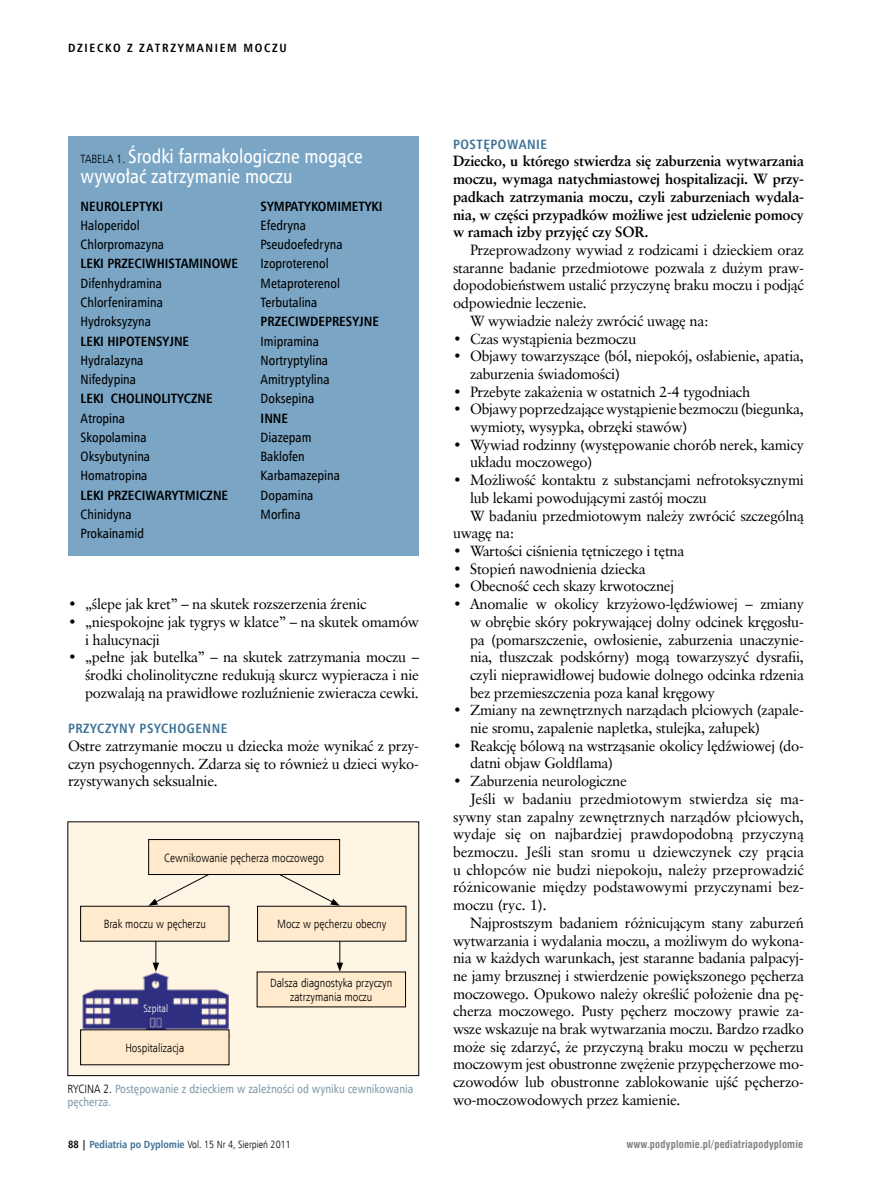
<style>
.page{position:relative;width:872px;height:1191px;background:#fff}
.page>*{position:absolute;margin:0;border:0;box-sizing:border-box;transform-origin:0 0}
.t1{font:19.5px/19.5px "Humnst 777 Cn EU";color:#fff}
.t2{font:14.7px/17.7px "Class Garmnd EU";letter-spacing:-.02em;color:#000}
.t3{font:700 14.7px/17.7px "Class Garmnd EU";letter-spacing:-.02em;color:#000;text-align:justify}
.t4{font:13.5px "Humnst 777 Cn EU";color:#000}
.t5{font:700 13.5px "Humnst 777 Cn EU";color:#000}
.t6{font:700 13.5px "Humnst 777 Cn EU";letter-spacing:.04em;color:#3d7397}
.t7{font:12px/13.5px "Humnst 777 Lt Cn EU";color:#000;text-align:center}
.t8{font:12px/13.5px "Humnst 777 Cn EU";color:#849daa}
.t9{font:700 12px "Humnst 777 Cn EU";letter-spacing:.14em;color:#000}
.t10{font:10.5px "Humnst 777 Lt Cn EU";color:#000}
.t11{font:700 10.5px "Swis 721 Cn EU";letter-spacing:.02em;color:#808285}
.t12{font:10.5px "Humnst 777 Lt Cn EU";color:#fff}
.s1{font-family:"Humnst 777 Lt Cn EU";font-size:12px;color:#000}
.s2{font-family:"Humnst 777 Lt Cn EU";color:#000}
.s3{font-family:"Humnst 777 Cn EU";font-weight:700}
.s4{font-family:"Humnst 777 Cn EU";font-weight:700;color:#3d7397}
</style>
<div class="page">
<div style="left:68px;top:136px;width:351px;height:420px;background:#7aa5c5"></div>
<div style="left:68px;top:822px;width:351px;height:253px;background:#fff5e4"></div>
<div style="left:257px;top:972px;width:148px;height:35px;background:#ffeacd"></div>
<img style="left:82px;top:971px;width:148px;height:62px">
<div style="left:81px;top:1029px;width:148px;height:35px;background:#ffeacd"></div>
<svg style="left:148px;top:874px;width:82px;height:31px"></svg>
<svg style="left:256px;top:874px;width:84px;height:31px"></svg>
<div style="left:149px;top:839px;width:190px;height:35px;background:#ffeacd"></div>
<div style="left:148px;top:839px;width:192px;height:35px;border:1px solid #000"></div>
<hr style="left:339px;top:929px;width:1px;height:36px;background:#000">
<svg style="left:336px;top:962px;width:7px;height:9px"></svg>
<hr style="left:156px;top:929px;width:1px;height:36px;background:#000">
<svg style="left:153px;top:962px;width:6px;height:9px"></svg>
<div style="left:257px;top:906px;width:149px;height:35px;background:#ffeacd"></div>
<div style="left:81px;top:906px;width:148px;height:35px;background:#ffeacd"></div>
<p class="t9" style="left:68px;top:40px;width:220px">DZIECKO Z ZATRZYMANIEM MOCZU</p>
<h1 class="t1" style="left:81px;top:147px;width:284px"><span class="s1">TABELA 1.</span> Środki farmakologiczne mogące wywołać zatrzymanie moczu</h1>
<p class="t5" style="left:81px;top:197px;width:84px">NEUROLEPTYKI</p>
<p class="t5" style="left:261px;top:197px;width:123px">SYMPATYKOMIMETYKI</p>
<p class="t4" style="left:81px;top:217px;width:61px">Haloperidol</p>
<p class="t4" style="left:261px;top:217px;width:47px">efedryna</p>
<p class="t4" style="left:81px;top:236px;width:85px">chlorpromazyna</p>
<p class="t4" style="left:261px;top:236px;width:83px">pseudoefedryna</p>
<p class="t5" style="left:81px;top:255px;width:159px">LEKI PRZECIWHISTAMINOWE</p>
<p class="t4" style="left:261px;top:255px;width:69px">izoproterenol</p>
<p class="t4" style="left:81px;top:275px;width:83px">difenhydramina</p>
<p class="t4" style="left:261px;top:275px;width:81px">Metaproterenol</p>
<p class="t4" style="left:81px;top:294px;width:84px">chlorfeniramina</p>
<p class="t4" style="left:261px;top:294px;width:58px">terbutalina</p>
<p class="t4" style="left:81px;top:313px;width:72px">Hydroksyzyna</p>
<p class="t5" style="left:261px;top:313px;width:120px">PRZECIWDEPRESYJNE</p>
<p class="t5" style="left:81px;top:332px;width:110px">LEKI HIPOTENSYJNE</p>
<p class="t4" style="left:261px;top:332px;width:60px">imipramina</p>
<p class="t4" style="left:81px;top:352px;width:64px">Hydralazyna</p>
<p class="t4" style="left:261px;top:352px;width:69px">nortryptylina</p>
<p class="t4" style="left:81px;top:371px;width:57px">nifedypina</p>
<p class="t4" style="left:261px;top:371px;width:71px">amitryptylina</p>
<p class="t5" style="left:81px;top:390px;width:134px">LEKI CHOLINOLITYCZNE</p>
<p class="t4" style="left:261px;top:390px;width:55px">doksepina</p>
<p class="t4" style="left:81px;top:409px;width:46px">atropina</p>
<p class="t5" style="left:261px;top:409px;width:29px">INNE</p>
<p class="t4" style="left:81px;top:429px;width:67px">skopolamina</p>
<p class="t4" style="left:261px;top:429px;width:52px">diazepam</p>
<p class="t4" style="left:81px;top:448px;width:71px">oksybutynina</p>
<p class="t4" style="left:261px;top:448px;width:46px">Baklofen</p>
<p class="t4" style="left:81px;top:467px;width:68px">Homatropina</p>
<p class="t4" style="left:261px;top:467px;width:81px">Karbamazepina</p>
<p class="t5" style="left:81px;top:486px;width:149px">LEKI PRZECIWARYTMICZNE</p>
<p class="t4" style="left:261px;top:486px;width:54px">dopamina</p>
<p class="t4" style="left:81px;top:506px;width:53px">chinidyna</p>
<p class="t4" style="left:261px;top:506px;width:41px">Morfina</p>
<p class="t4" style="left:81px;top:525px;width:65px">prokainamid</p>
<p class="t2" style="left:68px;top:595px;width:300px">• „ślepe jak kret” – na skutek rozszerzenia źrenic</p>
<p class="t2" style="left:85px;top:613px;width:335px;text-indent:-17px">• „niespokojne jak tygrys w klatce” – na skutek omamów i halucynacji</p>
<p class="t2" style="left:85px;top:648px;width:335px;text-align:justify;text-indent:-17px">• „pełne jak butelka” – na skutek zatrzymania moczu – środki cholinolityczne redukują skurcz wypieracza i nie pozwalają na prawidłowe rozluźnienie zwieracza cewki.</p>
<p class="t6" style="left:68px;top:720px;width:161px">PRZYCZYNY PSYCHOGENNE</p>
<p class="t2" style="left:68px;top:737px;width:352px;text-align:justify">Ostre zatrzymanie moczu u dziecka może wynikać z przy&shy;czyn psychogennych. Zdarza się to również u dzieci wyko&shy;rzystywanych seksualnie.</p>
<p class="t7" style="left:164px;top:850px;width:161px">cewnikowanie pęcherza moczowego</p>
<p class="t7" style="left:104px;top:917px;width:104px">Brak moczu w pęcherzu</p>
<p class="t7" style="left:277px;top:917px;width:111px">Mocz w pęcherzu obecny</p>
<p class="t12" style="left:144px;top:1002px;width:26px">Szpital</p>
<p class="t7" style="left:125px;top:1040px;width:60px">Hospitalizacja</p>
<p class="t7" style="left:270px;top:976px;width:124px">Dalsza diagnostyka przyczyn zatrzymania moczu</p>
<p class="t8" style="left:68px;top:1081px;width:347px"><span class="s2">RycINA 2.</span> postępowanie z dzieckiem w zależności od wyniku cewnikowania pęcherza.</p>
<p class="t10" style="left:68px;top:1137px;width:224px"><span class="s3">88 |</span> <span class="s4">PEDIATRIA PO DYPLOMIE</span> Vol. 15 Nr 4, Sierpień 2011</p>
<p class="t6" style="left:453px;top:136px;width:96px">POSTĘPOWANIE</p>
<p class="t3" style="left:453px;top:153px;width:352px">Dziecko, u którego stwierdza się zaburzenia wytwarzania moczu, wymaga natychmiastowej hospitalizacji. W przy&shy;padkach zatrzymania moczu, czyli zaburzeniach wydala&shy;nia, w części przypadków możliwe jest udzielenie pomocy w ramach izby przyjęć czy SOR.</p>
<p class="t2" style="left:470px;top:241px;width:335px">Przeprowadzony wywiad z rodzicami i dzieckiem oraz</p>
<p class="t2" style="left:453px;top:259px;width:352px">staranne badanie przedmiotowe pozwala z dużym praw-</p>
<p class="t2" style="left:453px;top:276px;width:352px">dopodobieństwem ustalić przyczynę braku moczu i podjąć</p>
<p class="t2" style="left:453px;top:294px;width:135px">odpowiednie leczenie.</p>
<p class="t2" style="left:470px;top:312px;width:240px">W wywiadzie należy zwrócić uwagę na:</p>
<p class="t2" style="left:453px;top:329px;width:185px">• Czas wystąpienia bezmoczu</p>
<p class="t2" style="left:470px;top:347px;width:335px;text-indent:-17px">• Objawy towarzyszące (ból, niepokój, osłabienie, apatia, zaburzenia świadomości)</p>
<p class="t2" style="left:453px;top:383px;width:299px">• Przebyte zakażenia w ostatnich 2-4 tygodniach</p>
<p class="t2" style="left:470px;top:400px;width:335px;text-indent:-17px">• Objawy poprzedzające wystąpienie bezmoczu (biegunka, wymioty, wysypka, obrzęki stawów)</p>
<p class="t2" style="left:470px;top:436px;width:335px;text-indent:-17px">• Wywiad rodzinny (występowanie chorób nerek, kamicy układu moczowego)</p>
<p class="t2" style="left:453px;top:471px;width:352px">• Możliwość kontaktu z substancjami nefrotoksycznymi</p>
<p class="t2" style="left:470px;top:489px;width:238px">lub lekami powodującymi zastój moczu</p>
<p class="t2" style="left:470px;top:506px;width:335px">W badaniu przedmiotowym należy zwrócić szczególną</p>
<p class="t2" style="left:453px;top:524px;width:63px">uwagę na:</p>
<p class="t2" style="left:453px;top:542px;width:233px">• Wartości ciśnienia tętniczego i tętna</p>
<p class="t2" style="left:453px;top:560px;width:194px">• Stopień nawodnienia dziecka</p>
<p class="t2" style="left:453px;top:577px;width:223px">• Obecność cech skazy krwotocznej</p>
<p class="t2" style="left:470px;top:595px;width:335px;text-align:justify;text-indent:-17px">• Anomalie w okolicy krzyżowo-lędźwiowej – zmiany w obrębie skóry pokrywającej dolny odcinek kręgosłu&shy;pa (pomarszczenie, owłosienie, zaburzenia unaczynie&shy;nia, tłuszczak podskórny) mogą towarzyszyć dysrafii, czyli nieprawidłowej budowie dolnego odcinka rdzenia bez przemieszczenia poza kanał kręgowy</p>
<p class="t2" style="left:470px;top:701px;width:335px;text-indent:-17px">• Zmiany na zewnętrznych narządach płciowych (zapale&shy;nie sromu, zapalenie napletka, stulejka, załupek)</p>
<p class="t2" style="left:470px;top:737px;width:335px;text-indent:-17px">• Reakcję bólową na wstrząsanie okolicy lędźwiowej (do&shy;datni objaw Goldflama)</p>
<p class="t2" style="left:453px;top:772px;width:175px">• Zaburzenia neurologiczne</p>
<p class="t2" style="left:470px;top:790px;width:335px">Jeśli w badaniu przedmiotowym stwierdza się ma-</p>
<p class="t2" style="left:453px;top:807px;width:352px">sywny stan zapalny zewnętrznych narządów płciowych,</p>
<p class="t2" style="left:453px;top:825px;width:352px">wydaje się on najbardziej prawdopodobną przyczyną</p>
<p class="t2" style="left:453px;top:843px;width:352px">bezmoczu. Jeśli stan sromu u dziewczynek czy prącia</p>
<p class="t2" style="left:453px;top:860px;width:352px">u chłopców nie budzi niepokoju, należy przeprowadzić</p>
<p class="t2" style="left:453px;top:878px;width:352px">różnicowanie między podstawowymi przyczynami bez-</p>
<p class="t2" style="left:453px;top:896px;width:95px">moczu (ryc. 1).</p>
<p class="t2" style="left:470px;top:914px;width:335px">Najprostszym badaniem różnicującym stany zaburzeń</p>
<p class="t2" style="left:453px;top:931px;width:352px">wytwarzania i wydalania moczu, a możliwym do wykona-</p>
<p class="t2" style="left:453px;top:949px;width:352px">nia w każdych warunkach, jest staranne badania palpacyj-</p>
<p class="t2" style="left:453px;top:967px;width:352px">ne jamy brzusznej i stwierdzenie powiększonego pęcherza</p>
<p class="t2" style="left:453px;top:984px;width:352px">moczowego. Opukowo należy określić położenie dna pę-</p>
<p class="t2" style="left:453px;top:1002px;width:352px">cherza moczowego. Pusty pęcherz moczowy prawie za-</p>
<p class="t2" style="left:453px;top:1020px;width:352px">wsze wskazuje na brak wytwarzania moczu. Bardzo rzadko</p>
<p class="t2" style="left:453px;top:1037px;width:352px">może się zdarzyć, że przyczyną braku moczu w pęcherzu</p>
<p class="t2" style="left:453px;top:1055px;width:352px">moczowym jest obustronne zwężenie przypęcherzowe mo-</p>
<p class="t2" style="left:453px;top:1073px;width:352px">czowodów lub obustronne zablokowanie ujść pęcherzo-</p>
<p class="t2" style="left:453px;top:1090px;width:229px">wo-moczowodowych przez kamienie.</p>
<p class="t11" style="left:626px;top:1138px;width:178px">www.podyplomie.pl/pediatriapodyplomie</p>
</div>
